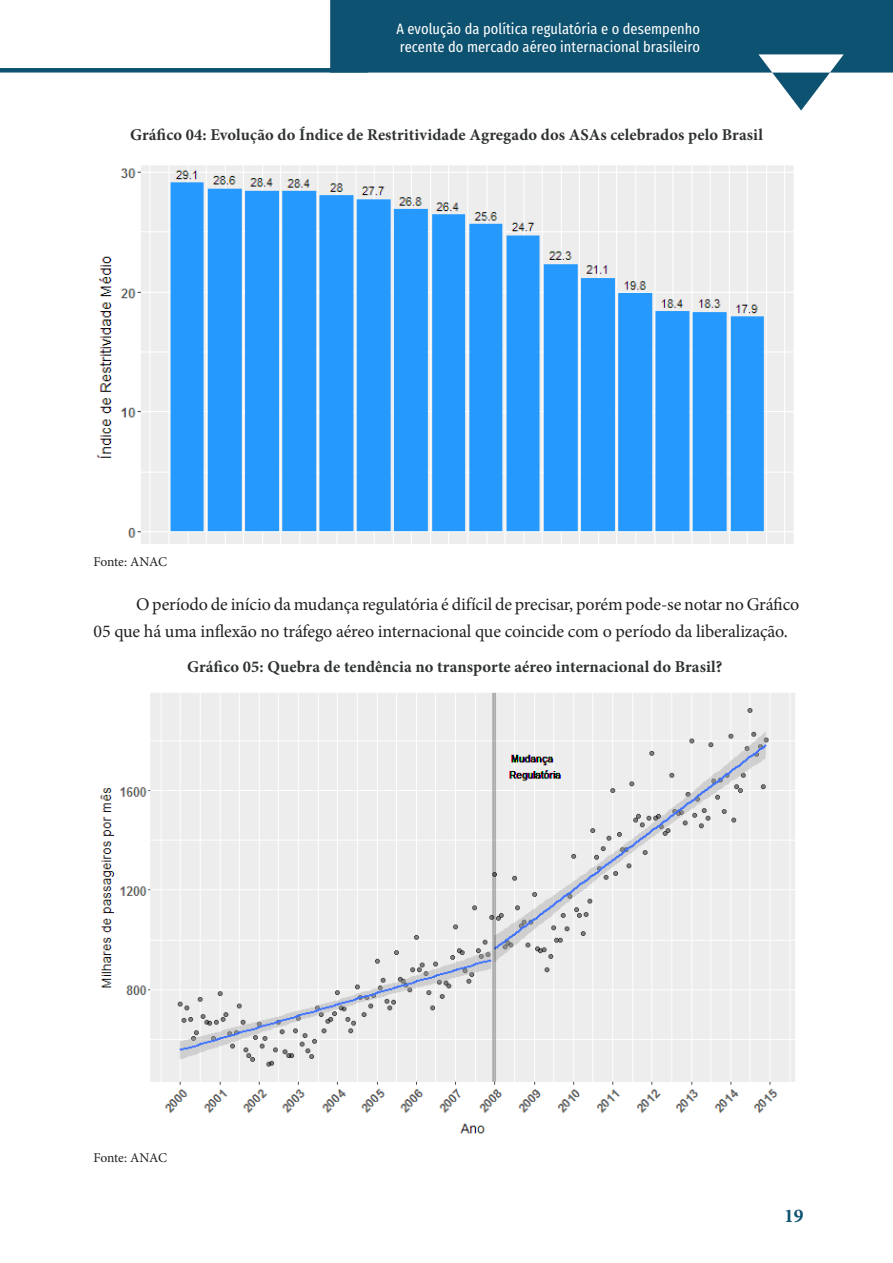
<style>
.page{position:relative;width:893px;height:1263px;background:#fff}
.page>*{position:absolute;margin:0;border:0;box-sizing:border-box;transform-origin:0 0}
.t1{font:700 19.5px "Minion Pro";color:#0e5271}
.t2{font:18px/27px "Minion Pro";letter-spacing:-.01em;color:#231f20}
.Titulo_figuras{font:700 16.5px "Minion Pro";letter-spacing:.005em;color:#2f3233}
.t3{font:15px/18px "Fira Sans Condensed";letter-spacing:.005em;color:#fff}
.fonte{font:13.5px "Minion Pro";letter-spacing:-.02em;color:#231f20}
</style>
<div class="page">
<svg style="left:330px;top:0;width:563px;height:111px;fill:#0e5271"></svg>
<div style="left:0;top:68px;width:368px;height:5px;background:#0e5271"></div>
<img style="left:96px;top:165px;width:698px;height:378px">
<img style="left:99px;top:692px;width:696px;height:442px">
<p class="t3" style="left:396px;top:18px;width:305px">A evolução da política regulatória e o desempenho recente do mercado aéreo internacional brasileiro</p>
<p class="Titulo_figuras" style="left:130px;top:123px;width:634px">Gráfico 04: Evolução do Índice de Restritividade Agregado dos ASAs celebrados pelo Brasil</p>
<p class="fonte" style="left:94px;top:552px;width:75px">Fonte: ANAC</p>
<p class="t2" style="left:94px;top:591px;width:707px;text-indent:43px">O período de início da mudança regulatória é difícil de precisar, porém pode-se notar no Gráfico<br>05 que há uma inflexão no tráfego aéreo internacional que coincide com o período da liberalização.</p>
<p class="Titulo_figuras" style="left:187px;top:655px;width:537px">Gráfico 05: Quebra de tendência no transporte aéreo internacional do Brasil?</p>
<p class="fonte" style="left:94px;top:1149px;width:75px">Fonte: ANAC</p>
<p class="t1" style="left:784px;top:1202px;width:21px">19</p>
</div>
